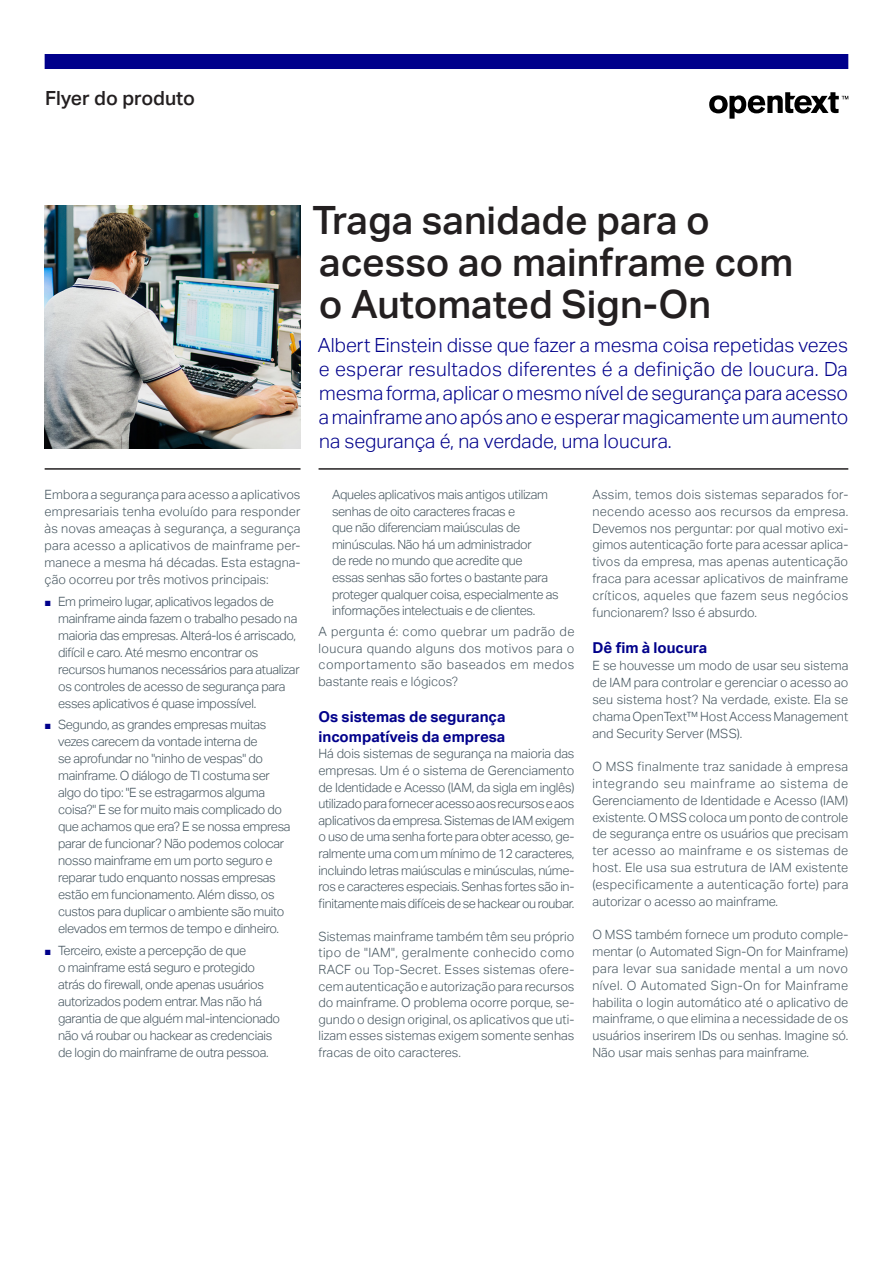
<style>
.page{position:relative;width:893px;height:1263px;background:#fff}
.page>*{position:absolute;margin:0;border:0;box-sizing:border-box;transform-origin:0 0}
.t1{font:500 39px/42px "Aktiv Grotesk";color:#231f20}
.intro1_13_16-light_blue{font:300 19.5px/24px "Aktiv Grotesk";letter-spacing:-.005em;color:#00008b;text-align:justify}
.collateral_name_13_16{font:500 19.5px "Aktiv Grotesk";color:#231f20}
.t2{font:700 15px/19.6px "Aktiv Grotesk";color:#00008b}
.body_8_5_11-grey{font:300 12.75px/17px "Aktiv Grotesk";letter-spacing:-.025em;color:#45555f;text-align:justify}
.s1{font-family:"Arial";font-weight:400;font-size:11.25px;color:#00008b}
</style>
<div class="page">
<div style="left:45px;top:54px;width:803px;height:15px;background:#00008b"></div>
<svg style="left:709px;top:92px;width:139px;height:27px"></svg>
<img style="left:45px;top:205px;width:256px;height:243px">
<hr style="left:45px;top:468px;width:256px;height:2px;background:#231f20">
<hr style="left:319px;top:468px;width:529px;height:2px;background:#231f20">
<p class="collateral_name_13_16" style="left:45px;top:87px;width:151px">Flyer do produto</p>
<h1 class="t1" style="left:313px;top:199px;width:482px">Traga sanidade para o acesso ao mainframe com o Automated Sign-On</h1>
<p class="intro1_13_16-light_blue" style="left:318px;top:333px;width:532px">Albert Einstein disse que fazer a mesma coisa repetidas vezes e esperar resultados diferentes é a definição de loucura. Da mesma forma, aplicar o mesmo nível de segurança para acesso a mainframe ano após ano e esperar magicamente um aumento na segurança é, na verdade, uma loucura.</p>
<p class="body_8_5_11-grey" style="left:45px;top:486px;width:257px">Embora a segurança para acesso a aplicativos empresariais tenha evoluído para responder às novas ameaças à segurança, a segurança para acesso a aplicativos de mainframe per&shy;manece a mesma há décadas. Esta estagna&shy;ção ocorreu por três motivos principais:</p>
<p class="body_8_5_11-grey" style="left:58px;top:593px;width:243px;text-align:left;text-indent:-13px"><span class="s1">■</span> Em primeiro lugar, aplicativos legados de mainframe ainda fazem o trabalho pesado na maioria das empresas. Alterá-los é arriscado, difícil e caro. Até mesmo encontrar os recursos humanos necessários para atualizar os controles de acesso de segurança para esses aplicativos é quase impossível.</p>
<p class="body_8_5_11-grey" style="left:58px;top:716px;width:234px;text-align:left;text-indent:-13px"><span class="s1">■</span> Segundo, as grandes empresas muitas vezes carecem da vontade interna de<br>se aprofundar no "ninho de vespas" do mainframe. O diálogo de TI costuma ser algo do tipo: "E se estragarmos alguma coisa?" E se for muito mais complicado do que achamos que era? E se nossa empresa parar de funcionar? Não podemos colocar nosso mainframe em um porto seguro e reparar tudo enquanto nossas empresas estão em funcionamento. Além disso, os custos para duplicar o ambiente são muito elevados em termos de tempo e dinheiro.</p>
<p class="body_8_5_11-grey" style="left:58px;top:942px;width:224px;text-align:left;text-indent:-13px"><span class="s1">■</span> Terceiro, existe a percepção de que<br>o mainframe está seguro e protegido atrás do firewall, onde apenas usuários autorizados podem entrar. Mas não há garantia de que alguém mal-intencionado não vá roubar ou hackear as credenciais de login do mainframe de outra pessoa.</p>
<p class="body_8_5_11-grey" style="left:332px;top:486px;width:228px;text-align:left">Aqueles aplicativos mais antigos utilizam senhas de oito caracteres fracas e<br>que não diferenciam maiúsculas de minúsculas. Não há um administrador<br>de rede no mundo que acredite que<br>essas senhas são fortes o bastante para proteger qualquer coisa, especialmente as informações intelectuais e de clientes.</p>
<p class="body_8_5_11-grey" style="left:319px;top:623px;width:257px">A pergunta é: como quebrar um padrão de loucura quando alguns dos motivos para o comportamento são baseados em medos bastante reais e lógicos?</p>
<h2 class="t2" style="left:319px;top:707px;width:188px">Os sistemas de segurança incompatíveis da empresa</h2>
<p class="body_8_5_11-grey" style="left:319px;top:746px;width:257px">Há dois sistemas de segurança na maioria das empresas. Um é o sistema de Gerenciamento de Identidade e Acesso (IAM, da sigla em inglês) utilizado para fornecer acesso aos recursos e aos aplicativos da empresa. Sistemas de IAM exigem o uso de uma senha forte para obter acesso, ge&shy;ralmente uma com um mínimo de 12 caracteres, incluindo letras maiúsculas e minúsculas, núme&shy;ros e caracteres especiais. Senhas fortes são in&shy;finitamente mais difíceis de se hackear ou roubar.</p>
<p class="body_8_5_11-grey" style="left:319px;top:928px;width:257px">Sistemas mainframe também têm seu próprio tipo de "IAM", geralmente conhecido como RACF ou Top-Secret. Esses sistemas ofere&shy;cem autenticação e autorização para recursos do mainframe. O problema ocorre porque, se&shy;gundo o design original, os aplicativos que uti&shy;lizam esses sistemas exigem somente senhas fracas de oito caracteres.</p>
<p class="body_8_5_11-grey" style="left:592px;top:486px;width:257px">Assim, temos dois sistemas separados for&shy;necendo acesso aos recursos da empresa.<br>Devemos nos perguntar: por qual motivo exi&shy;gimos autenticação forte para acessar aplica&shy;tivos da empresa, mas apenas autenticação fraca para acessar aplicativos de mainframe críticos, aqueles que fazem seus negócios funcionarem? Isso é absurdo.</p>
<h2 class="t2" style="left:592px;top:638px;width:116px">Dê fim à loucura</h2>
<p class="body_8_5_11-grey" style="left:592px;top:657px;width:257px">E se houvesse um modo de usar seu sistema de IAM para controlar e gerenciar o acesso ao seu sistema host? Na verdade, existe. Ela se chama OpenText™ Host Access Management and Security Server (MSS).</p>
<p class="body_8_5_11-grey" style="left:592px;top:758px;width:257px">O MSS finalmente traz sanidade à empresa integrando seu mainframe ao sistema de Gerenciamento de Identidade e Acesso (IAM) existente. O MSS coloca um ponto de controle de segurança entre os usuários que precisam ter acesso ao mainframe e os sistemas de host. Ele usa sua estrutura de IAM existente (especificamente a autenticação forte) para autorizar o acesso ao mainframe.</p>
<p class="body_8_5_11-grey" style="left:592px;top:926px;width:257px">O MSS também fornece um produto comple&shy;mentar (o Automated Sign-On for Mainframe) para levar sua sanidade mental a um novo nível. O Automated Sign-On for Mainframe habilita o login automático até o aplicativo de mainframe, o que elimina a necessidade de os usuários inserirem IDs ou senhas. Imagine só.<br>Não usar mais senhas para mainframe.</p>
</div>
